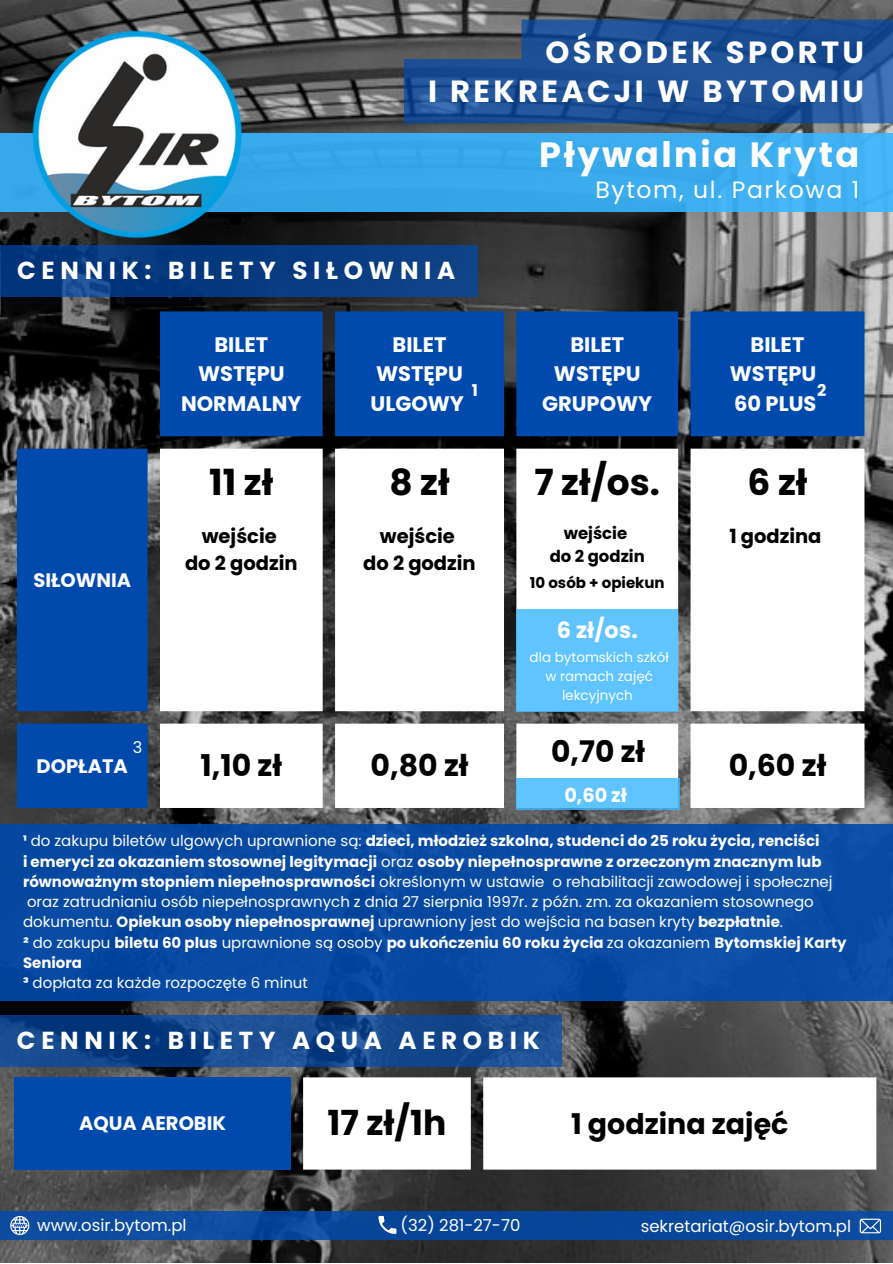
<style>
.page{position:relative;width:893px;height:1264px;background:#fff}
.page>*{position:absolute;margin:0;border:0;box-sizing:border-box;transform-origin:0 0}
.t1{font:700 36px "Poppins";color:#000}
.t2{font:700 35.1px "Poppins";letter-spacing:.07em;color:#fdfdfd}
.t3{font:700 34.5px "Poppins";color:#000}
.t4{font:700 30.6px/39.3px "Poppins";letter-spacing:.11em;color:#fff;text-align:right}
.t5{font:700 30px "Poppins";color:#000}
.t6{font:700 29.7px "Poppins";color:#000}
.t7{font:700 28.5px "Poppins";color:#000}
.t8{font:700 24.6px "Poppins";letter-spacing:.23em;color:#fff}
.t9{font:23.55px "Poppins";letter-spacing:.07em;color:#fff}
.t10{font:700 22.5px "Poppins";color:#fff}
.t11{font:700 21px/29.2px "Poppins";color:#fdfdfd;text-align:center}
.t12{font:700 21px/29.2px "Poppins";color:#fff;text-align:center}
.t13{font:700 19.5px/27.3px "Poppins";color:#000;text-align:center}
.t14{font:700 19.5px "Poppins";color:#fdfdfd}
.t15{font:700 19.2px "Poppins";color:#fff}
.t16{font:16.5px "Poppins";color:#fff}
.t17{font:700 16.5px/23px "Poppins";color:#000;text-align:center}
.t18{font:700 16.2px "Poppins";color:#fff}
.t19{font:16.2px "Poppins";color:#fff}
.t20{font:15px/20.2px "Poppins";color:#fdfdfd}
.t21{font:700 15px "Poppins";color:#000}
.t22{font:13.5px/18.9px "Poppins";color:#fff;text-align:center}
.s1{font-weight:700}
</style>
<div class="page">
<img style="left:0;top:0;width:892px;height:1262px">
<svg style="left:17px;top:311px;width:847px;height:497px;background:#09428e"></svg>
<svg style="left:160px;top:448px;width:704px;height:360px"></svg>
<div style="left:516px;top:609px;width:162px;height:102px;background:#5fc4ff"></div>
<div style="left:1px;top:245px;width:477px;height:51px;background:#073a7f"></div>
<div style="left:0;top:824px;width:892px;height:177px;background:#094ba3"></div>
<div style="left:15px;top:1077px;width:276px;height:92px;background:#004aad"></div>
<svg style="left:303px;top:1077px;width:573px;height:92px"></svg>
<div style="left:0;top:1015px;width:562px;height:51px;background:#004aad;opacity:.69"></div>
<svg style="left:404px;top:20px;width:488px;height:103px;background:#23518f"></svg>
<div style="left:0;top:133px;width:892px;height:79px;background:#39aaeb"></div>
<img style="left:15px;top:19px;width:250px;height:231px">
<div style="left:0;top:1211px;width:892px;height:28px;background:#0a489b"></div>
<svg style="left:378px;top:1216px;width:18px;height:17px"></svg>
<svg style="left:859px;top:1218px;width:22px;height:15px"></svg>
<svg style="left:10px;top:1216px;width:19px;height:18px"></svg>
<div style="left:516px;top:778px;width:163px;height:32px;background:#5fc4ff"></div>
<h3 class="t4" style="left:428px;top:32px;width:437px">OŚRODEK SPORTU<br>I REKREACJI W BYTOMIU</h3>
<h2 class="t2" style="left:539px;top:130px;width:321px">Pływalnia Kryta</h2>
<h3 class="t9" style="left:595px;top:173px;width:265px">Bytom, ul. Parkowa 1</h3>
<h3 class="t8" style="left:17px;top:253px;width:439px">CENNIK: BILETY SIŁOWNIA</h3>
<h3 class="t14" style="left:33px;top:566px;width:99px">SIŁOWNIA</h3>
<h3 class="t11" style="left:181px;top:330px;width:122px">BILET<br>WSTĘPU<br>NORMALNY</h3>
<h3 class="t12" style="left:370px;top:330px;width:95px">BILET<br>WSTĘPU<br>ULGOWY</h3>
<h3 class="t11" style="left:542px;top:330px;width:112px">BILET<br>WSTĘPU<br>GRUPOWY</h3>
<h3 class="t11" style="left:729px;top:330px;width:88px">BILET<br>WSTĘPU<br>60 PLUS</h3>
<p class="t18" style="left:472px;top:379px;width:8px">1</p>
<p class="t18" style="left:817px;top:379px;width:11px">2</p>
<h1 class="t1" style="left:209px;top:457px;width:66px">11 zł</h1>
<h3 class="t13" style="left:185px;top:522px;width:114px">wejście<br>do 2 godzin</h3>
<h1 class="t1" style="left:389px;top:457px;width:62px">8zł</h1>
<h3 class="t13" style="left:363px;top:522px;width:114px">wejście<br>do 2 godzin</h3>
<h1 class="t1" style="left:534px;top:457px;width:127px">7 zł/os.</h1>
<p class="t17" style="left:549px;top:522px;width:97px">wejście<br>do 2 godzin</p>
<p class="t21" style="left:529px;top:572px;width:136px">10 osób + opiekun</p>
<h3 class="t10" style="left:557px;top:614px;width:82px">6 zł/os.</h3>
<p class="t22" style="left:529px;top:648px;width:141px">dla bytomskich szkół w ramach zajęć lekcyjnych</p>
<h1 class="t1" style="left:747px;top:457px;width:61px">6zł</h1>
<h3 class="t13" style="left:729px;top:522px;width:94px">1 godzina</h3>
<h3 class="t6" style="left:551px;top:731px;width:95px">0,70 zł</h3>
<p class="t15" style="left:564px;top:781px;width:64px">0,60 zł</p>
<p class="t19" style="left:133px;top:735px;width:11px">3</p>
<h3 class="t14" style="left:37px;top:752px;width:93px">DOPŁATA</h3>
<h3 class="t5" style="left:200px;top:744px;width:83px">1,10 zł</h3>
<h3 class="t5" style="left:370px;top:744px;width:99px">0,80 zł</h3>
<h3 class="t5" style="left:728px;top:744px;width:99px">0,60 zł</h3>
<p class="t20" style="left:23px;top:831px;width:825px"><span class="s1">¹</span> do zakupu biletów ulgowych uprawnione są: <span class="s1">dzieci, młodzież szkolna, studenci do 25 roku życia, renciści<br>i emeryci za okazaniem stosownej legitymacji</span> oraz <span class="s1">osoby niepełnosprawne z orzeczonym znacznym lub równoważnym stopniem niepełnosprawności</span> określonym w ustawie o rehabilitacji zawodowej i społecznej oraz zatrudnianiu osób niepełnosprawnych z dnia 27 sierpnia 1997r. z późn. zm. za okazaniem stosownego dokumentu. <span class="s1">Opiekun osoby niepełnosprawnej</span> uprawniony jest do wejścia na basen kryty <span class="s1">bezpłatnie</span>.<br><span class="s1">²</span> do zakupu <span class="s1">biletu 60 plus</span> uprawnione są osoby <span class="s1">po ukończeniu 60 roku życia</span> za okazaniem <span class="s1">Bytomskiej Karty Seniora<br>³</span> dopłata za każde rozpoczęte 6 minut</p>
<h3 class="t8" style="left:17px;top:1023px;width:524px">CENNIK: BILETY AQUA AEROBIK</h3>
<h3 class="t14" style="left:79px;top:1109px;width:148px">AQUA AEROBIK</h3>
<h3 class="t3" style="left:327px;top:1098px;width:120px">17 zł/1h</h3>
<h3 class="t7" style="left:571px;top:1103px;width:219px">1 godzina zajęć</h3>
<p class="t16" style="left:37px;top:1213px;width:151px">www.osir.bytom.pl</p>
<p class="t16" style="left:400px;top:1213px;width:121px">(32) 281-27-70</p>
<p class="t16" style="left:640px;top:1214px;width:212px">sekretariat@osir.bytom.pl</p>
</div>
